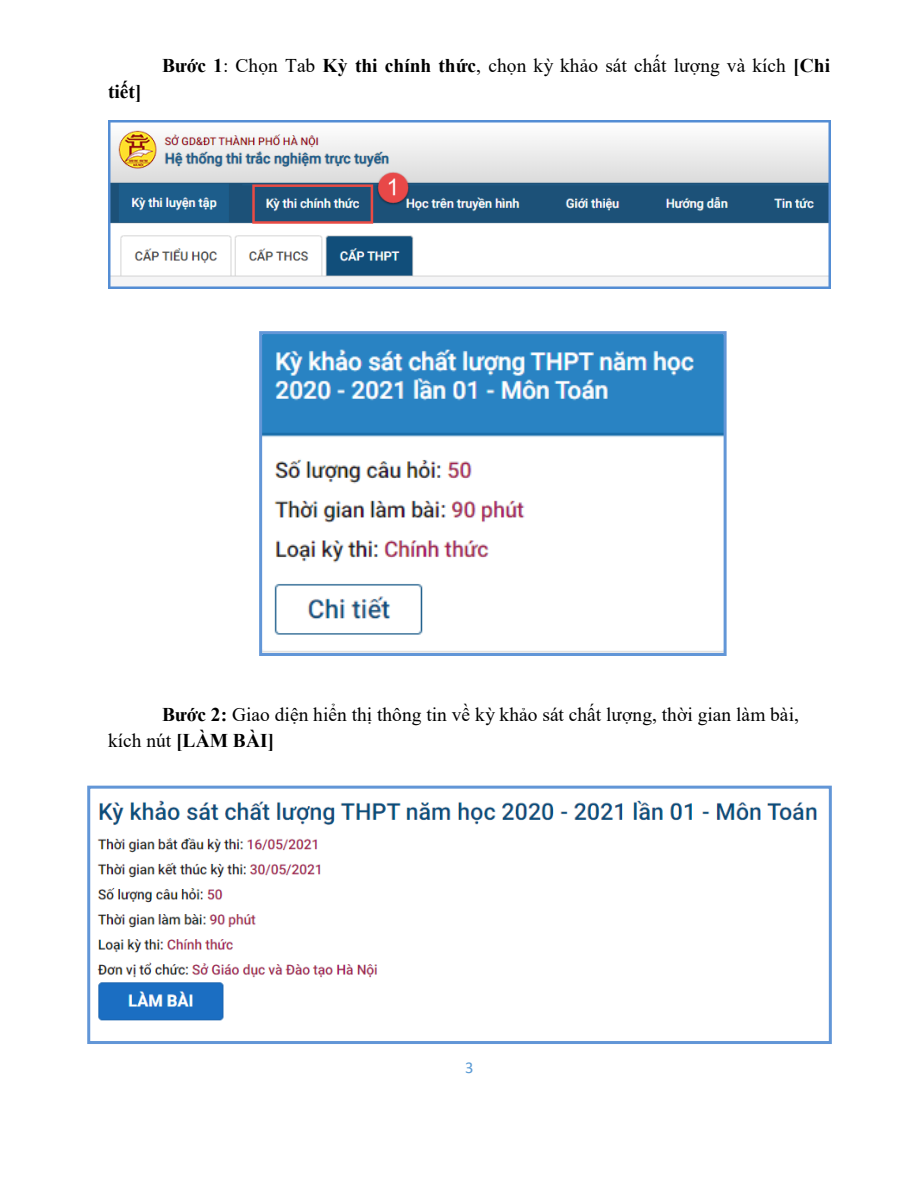
<style>
.page{position:relative;width:918px;height:1188px;background:#fff}
.page>*{position:absolute;margin:0;border:0;box-sizing:border-box;transform-origin:0 0}
.t1{font:19.5px/25.8px "Times New Roman";color:#000}
.t2{font:700 19.5px "Times New Roman";color:#000}
.t3{font:16.5px "Calibri";color:#5b9bd5}
.s1{font-weight:700}
</style>
<div class="page">
<img style="left:108px;top:121px;width:723px;height:168px">
<img style="left:263px;top:335px;width:460px;height:317px">
<div style="left:259px;top:331px;width:468px;height:325px;border:3px solid #6296d7"></div>
<img style="left:97px;top:800px;width:720px;height:221px">
<div style="left:87px;top:786px;width:745px;height:258px;border:3px solid #6296d7"></div>
<p class="t2" style="left:108px;top:77px;width:35px">tiết]</p>
<p class="t1" style="left:162px;top:52px;width:670px"><span class="s1">Bước 1</span>: Chọn Tab <span class="s1">Kỳ thi chính thức</span>, chọn kỳ khảo sát chất lượng và kích <span class="s1">[Chi</span></p>
<p class="t1" style="left:108px;top:701px;width:692px;text-indent:54px"><span class="s1">Bước 2:</span> Giao diện hiển thị thông tin về kỳ khảo sát chất lượng, thời gian làm bài, kích nút <span class="s1">[LÀM BÀI]</span></p>
<p class="t3" style="left:465px;top:1057px;width:10px">3</p>
</div>
